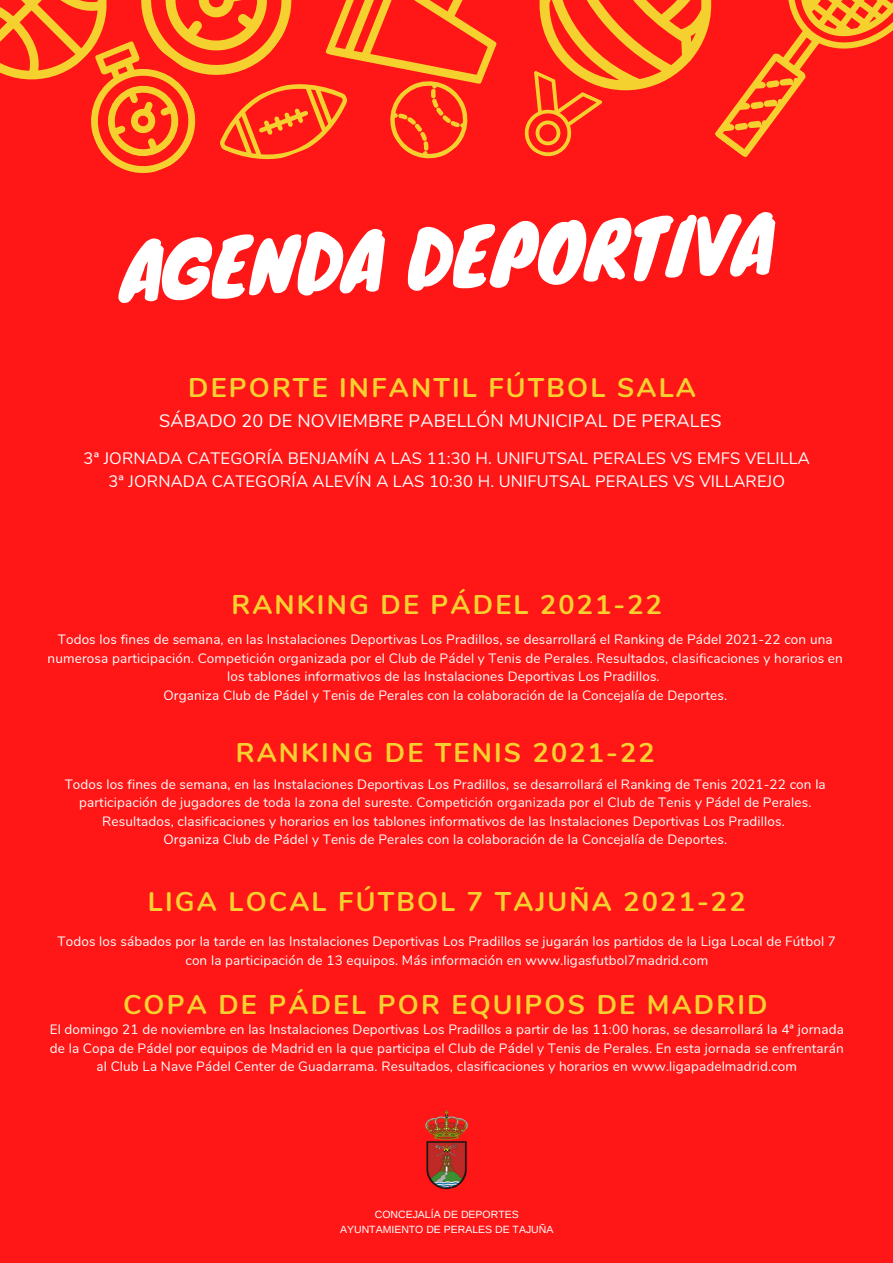
<style>
.page{position:relative;width:893px;height:1263px;background:#ff1616}
.page>*{position:absolute;margin:0;border:0;box-sizing:border-box;transform-origin:0 0}
.t1{font:75px "Knewave";color:#fff}
.t2{font:700 27px "Nunito";letter-spacing:.08em;color:#f5d130}
.t3{font:18px "Nunito";letter-spacing:.01em;color:#fff}
.t4{font:16.5px "Nunito";letter-spacing:.01em;color:#fff}
.t5{font:13.5px/18.6px "Nunito";letter-spacing:.01em;color:#fff;text-align:center}
.t6{font:10.5px "Arimo";color:#fff}
</style>
<div class="page">
<svg style="left:0;top:0;width:893px;height:173px"></svg>
<img style="left:425px;top:1110px;width:43px;height:80px">
<p class="t1" style="left:118px;top:207px;width:656px;rotate:-2deg">AGENDA DEPORTIVA</p>
<p class="t2" style="left:188px;top:369px;width:509px">DEPORTE INFANTIL FÚTBOL SALA</p>
<p class="t3" style="left:159px;top:409px;width:564px">SÁBADO 20 DE NOVIEMBRE PABELLÓN MUNICIPAL DE PERALES</p>
<p class="t4" style="left:84px;top:447px;width:728px">3ª JORNADA CATEGORÍA BENJAMÍN A LAS 11:30 H. UNIFUTSAL PERALES VS EMFS VELILLA</p>
<p class="t4" style="left:108px;top:470px;width:678px">3ª JORNADA CATEGORÍA ALEVÍN A LAS 10:30 H. UNIFUTSAL PERALES VS VILLAREJO</p>
<p class="t2" style="left:231px;top:587px;width:432px">RANKING DE PÁDEL 2021-22</p>
<p class="t5" style="left:48px;top:630px;width:796px">Todos los fines de semana, en las Instalaciones Deportivas Los Pradillos, se desarrollará el Ranking de Pádel 2021-22 con una numerosa participación. Competición organizada por el Club de Pádel y Tenis de Perales. Resultados, clasificaciones y horarios en los tablones informativos de las Instalaciones Deportivas Los Pradillos.</p>
<p class="t5" style="left:163px;top:686px;width:565px">Organiza Club de Pádel y Tenis de Perales con la colaboración de la Concejalía de Deportes.</p>
<p class="t2" style="left:236px;top:735px;width:420px">RANKING DE TENIS 2021-22</p>
<p class="t5" style="left:65px;top:775px;width:762px">Todos los fines de semana, en las Instalaciones Deportivas Los Pradillos, se desarrollará el Ranking de Tenis 2021-22 con la participación de jugadores de toda la zona del sureste. Competición organizada por el Club de Tenis y Pádel de Perales.<br>Resultados, clasificaciones y horarios en los tablones informativos de las Instalaciones Deportivas Los Pradillos.</p>
<p class="t5" style="left:163px;top:830px;width:565px">Organiza Club de Pádel y Tenis de Perales con la colaboración de la Concejalía de Deportes.</p>
<p class="t2" style="left:148px;top:884px;width:599px">LIGA LOCAL FÚTBOL 7 TAJUÑA 2021-22</p>
<p class="t5" style="left:58px;top:932px;width:780px">Todos los sábados por la tarde en las Instalaciones Deportivas Los Pradillos se jugarán los partidos de la Liga Local de Fútbol 7 con la participación de 13 equipos. Más información en www.ligasfutbol7madrid.com</p>
<p class="t2" style="left:123px;top:987px;width:646px">COPA DE PÁDEL POR EQUIPOS DE MADRID</p>
<p class="t5" style="left:50px;top:1020px;width:795px">El domingo 21 de noviembre en las Instalaciones Deportivas Los Pradillos a partir de las 11:00 horas, se desarrollará la 4ª jornada de la Copa de Pádel por equipos de Madrid en la que participa el Club de Pádel y Tenis de Perales. En esta jornada se enfrentarán al Club La Nave Pádel Center de Guadarrama. Resultados, clasificaciones y horarios en www.ligapadelmadrid.com</p>
<p class="t6" style="left:375px;top:1208px;width:145px">CONCEJALÍA DE DEPORTES</p>
<p class="t6" style="left:340px;top:1223px;width:215px">AYUNTAMIENTO DE PERALES DE TAJUÑA</p>
</div>
